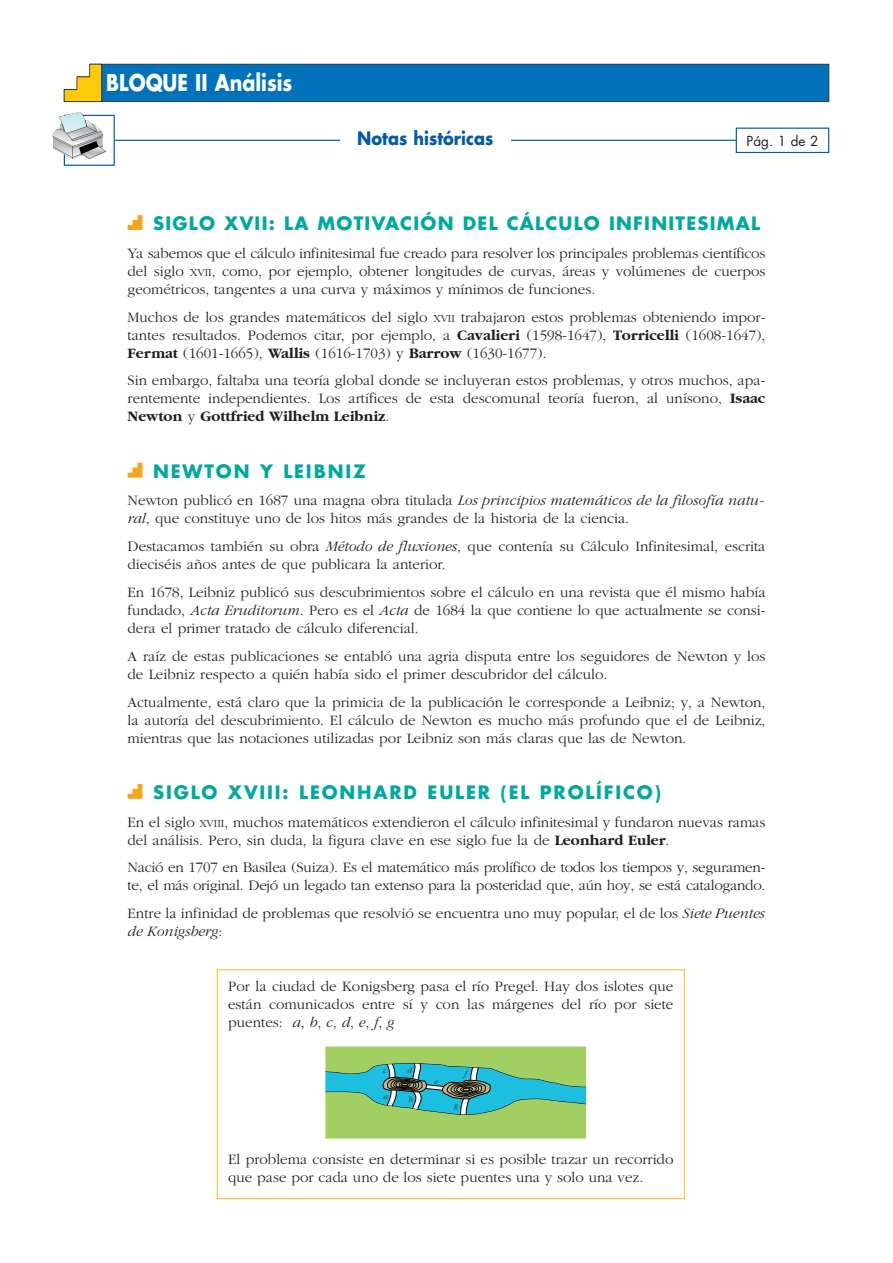
<style>
.page{position:relative;width:893px;height:1263px;background:#fff}
.page>*{position:absolute;margin:0;border:0;box-sizing:border-box;transform-origin:0 0}
.t1{font:700 22.5px "Futura";color:#fff;scale:.85 1}
.t2{font:700 18px "Futura";letter-spacing:.105em;color:#00a99d}
.t3{font:700 18px "Futura";letter-spacing:.07em;color:#00a99d}
.t4{font:700 18px "Futura";color:#015aaa;scale:.9 1}
.t5{font:300 15px/18px "Garamond";color:#231f20}
.t6{font:13.5px "Futura";color:#231f20}
.t7{font:italic 300 7.8px "Garamond";color:#231f20}
.s1{font-size:11.25px}
.s2{font-weight:700}
.s3{font-style:italic}
</style>
<div class="page">
<svg style="left:115px;top:127px;width:715px;height:27px"></svg>
<div style="left:340px;top:115px;width:170px;height:51px;background:#fff"></div>
<div style="left:64px;top:115px;width:51px;height:51px;border:1px solid #015aaa"></div>
<img style="left:52px;top:112px;width:54px;height:47px">
<svg style="left:64px;top:64px;width:765px;height:38px;background:#0d74b2"></svg>
<svg style="left:128px;top:784px;width:14px;height:15px"></svg>
<svg style="left:128px;top:463px;width:14px;height:15px"></svg>
<svg style="left:128px;top:215px;width:14px;height:15px"></svg>
<div style="left:217px;top:969px;width:468px;height:230px;border:1px solid #fcb814"></div>
<svg style="left:325px;top:1047px;width:261px;height:92px;background:#79c083"></svg>
<h1 class="t1" style="left:106px;top:72px;width:220px">BLOQUE II Análisis</h1>
<p class="t4" style="left:357px;top:131px;width:153px">Notas históricas</p>
<p class="t6" style="left:747px;top:134px;width:73px">Pág. 1 de 2</p>
<p class="t3" style="left:153px;top:215px;width:608px">SIGLO XVII: LA MOTIVACIÓN DEL CÁLCULO INFINITESIMAL</p>
<p class="t5" style="left:128px;top:245px;width:639px;text-align:justify">Ya sabemos que el cálculo infinitesimal fue creado para resolver los principales problemas científicos del siglo <span class="s1">XVII</span>, como, por ejemplo, obtener longitudes de curvas, áreas y volúmenes de cuerpos geométricos, tangentes a una curva y máximos y mínimos de funciones.</p>
<p class="t5" style="left:128px;top:309px;width:639px;text-align:justify">Muchos de los grandes matemáticos del siglo <span class="s1">XVII</span> trabajaron estos problemas obteniendo impor&shy;tantes resultados. Podemos citar, por ejemplo, a <span class="s2">Cavalieri</span> (1598-1647), <span class="s2">Torricelli</span> (1608-1647), <span class="s2">Fermat</span> (1601-1665), <span class="s2">Wallis</span> (1616-1703) y <span class="s2">Barrow</span> (1630-1677).</p>
<p class="t5" style="left:128px;top:373px;width:639px;text-align:justify">Sin embargo, faltaba una teoría global donde se incluyeran estos problemas, y otros muchos, apa&shy;rentemente independientes. Los artífices de esta descomunal teoría fueron, al unísono, <span class="s2">Isaac Newton</span> y <span class="s2">Gottfried Wilhelm Leibniz</span>.</p>
<p class="t2" style="left:153px;top:463px;width:214px">NEWTON Y LEIBNIZ</p>
<p class="t5" style="left:128px;top:493px;width:638px">Newton publicó en 1687 una magna obra titulada <span class="s3">Los principios matemáticos de la filosofía natu&shy;ral</span>, que constituye uno de los hitos más grandes de la historia de la ciencia.</p>
<p class="t5" style="left:128px;top:539px;width:639px">Destacamos también su obra <span class="s3">Método de fluxiones</span>, que contenía su Cálculo Infinitesimal, escrita dieciséis años antes de que publicara la anterior.</p>
<p class="t5" style="left:128px;top:584px;width:639px;text-align:justify">En 1678, Leibniz publicó sus descubrimientos sobre el cálculo en una revista que él mismo había fundado, <span class="s3">Acta Eruditorum</span>. Pero es el <span class="s3">Acta</span> de 1684 la que contiene lo que actualmente se consi&shy;dera el primer tratado de cálculo diferencial.</p>
<p class="t5" style="left:128px;top:648px;width:639px">A raíz de estas publicaciones se entabló una agria disputa entre los seguidores de Newton y los de Leibniz respecto a quién había sido el primer descubridor del cálculo.</p>
<p class="t5" style="left:128px;top:694px;width:639px;text-align:justify">Actualmente, está claro que la primicia de la publicación le corresponde a Leibniz; y, a Newton, la autoría del descubrimiento. El cálculo de Newton es mucho más profundo que el de Leibniz, mientras que las notaciones utilizadas por Leibniz son más claras que las de Newton.</p>
<p class="t2" style="left:153px;top:784px;width:509px">SIGLO XVIII: LEONHARD EULER (EL PROLÍFICO)</p>
<p class="t5" style="left:128px;top:814px;width:639px">En el siglo <span class="s1">XVIII</span>, muchos matemáticos extendieron el cálculo infinitesimal y fundaron nuevas ramas del análisis. Pero, sin duda, la figura clave en ese siglo fue la de <span class="s2">Leonhard Euler</span>.</p>
<p class="t5" style="left:128px;top:860px;width:639px">Nació en 1707 en Basilea (Suiza). Es el matemático más prolífico de todos los tiempos y, seguramen&shy;te, el más original. Dejó un legado tan extenso para la posteridad que, aún hoy, se está catalogando.</p>
<p class="t5" style="left:128px;top:906px;width:639px">Entre la infinidad de problemas que resolvió se encuentra uno muy popular, el de los <span class="s3">Siete Puentes de Konigsberg</span>:</p>
<p class="t5" style="left:228px;top:979px;width:447px;text-align:justify">Por la ciudad de Konigsberg pasa el río Pregel. Hay dos islotes que están comunicados entre sí y con las márgenes del río por siete puentes: <span class="s3">a</span>, <span class="s3">b</span>, <span class="s3">c</span>, <span class="s3">d</span>, <span class="s3">e</span>, <span class="s3">f</span>, <span class="s3">g</span></p>
<p class="t7" style="left:383px;top:1068px;width:5px">c</p>
<p class="t7" style="left:407px;top:1068px;width:6px">d</p>
<p class="t7" style="left:383px;top:1094px;width:6px">a</p>
<p class="t7" style="left:409px;top:1097px;width:6px">b</p>
<p class="t7" style="left:435px;top:1078px;width:5px">e</p>
<p class="t7" style="left:464px;top:1071px;width:4px">f</p>
<p class="t7" style="left:454px;top:1103px;width:5px">g</p>
<p class="t5" style="left:228px;top:1152px;width:447px">El problema consiste en determinar si es posible trazar un recorrido que pase por cada uno de los siete puentes una y solo una vez.</p>
</div>
